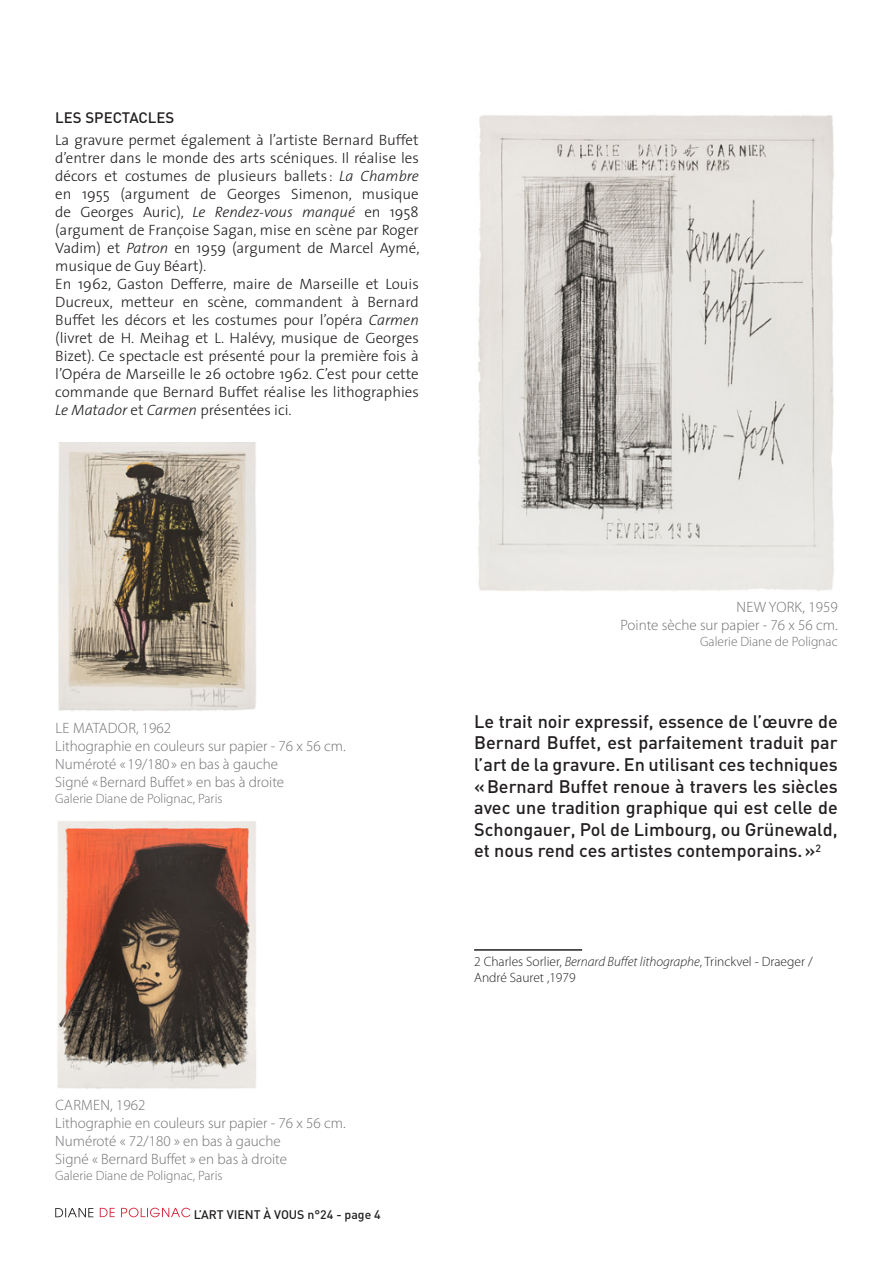
<style>
.page{position:relative;width:893px;height:1263px;background:#fff}
.page>*{position:absolute;margin:0;border:0;box-sizing:border-box;transform-origin:0 0}
.t1{font:500 18px/21.6px "DIN";color:#231f20;text-align:justify}
.t2{font:300 15px/18px "The Sans";color:#231f20;text-align:justify}
.t3{font:300 15px "Myriad Pro";color:#6f7073}
.t4{font:500 15px "DIN";color:#231f20}
.t5{font:300 15px "Myriad Pro";letter-spacing:.02em;color:#6f7073}
.t6{font:300 13.5px "Myriad Pro";color:#6f7073}
.t7{font:300 13.5px/16.2px "Myriad Pro";color:#231f20}
.t8{font:500 12.3px "DIN";color:#231f20}
.s1{font-style:italic}
</style>
<div class="page">
<svg style="left:100px;top:1208px;width:90px;height:9px"></svg>
<svg style="left:55px;top:1208px;width:38px;height:9px"></svg>
<img style="left:58px;top:442px;width:198px;height:269px">
<img style="left:57px;top:821px;width:199px;height:268px">
<hr style="left:474px;top:949px;width:108px;height:2px;background:#231f20">
<img style="left:478px;top:115px;width:356px;height:476px">
<p class="t4" style="left:55px;top:108px;width:121px">LES SPECTACLES</p>
<p class="t2" style="left:55px;top:131px;width:366px">La gravure permet également à l’artiste Bernard Buffet d’entrer dans le monde des arts scéniques. Il réalise les décors et costumes de plusieurs ballets : <span class="s1">La Chambre </span>en 1955 (argument de Georges Simenon, musique de Georges Auric), <span class="s1">Le Rendez-vous manqué</span> en 1958 (argument de Françoise Sagan, mise en scène par Roger Vadim) et <span class="s1">Patron</span> en 1959 (argument de Marcel Aymé, musique de Guy Béart).</p>
<p class="t2" style="left:55px;top:275px;width:365px">En 1962, Gaston Defferre, maire de Marseille et Louis Ducreux, metteur en scène, commandent à Bernard Buffet les décors et les costumes pour l’opéra <span class="s1">Carmen </span>(livret de H. Meihag et L. Halévy, musique de Georges Bizet). Ce spectacle est présenté pour la première fois à l’Opéra de Marseille le 26 octobre 1962. C’est pour cette commande que Bernard Buffet réalise les lithographies <span class="s1">Le Matador</span> et <span class="s1">Carmen</span> présentées ici.</p>
<p class="t3" style="left:55px;top:719px;width:117px">LE MATADOR, 1962</p>
<p class="t3" style="left:55px;top:737px;width:292px">Lithographie en couleurs sur papier - 76 x 56 cm.</p>
<p class="t3" style="left:55px;top:755px;width:224px">Numéroté « 19/180 » en bas à gauche</p>
<p class="t3" style="left:55px;top:773px;width:230px">Signé «Bernard Buffet» en bas à droite</p>
<p class="t6" style="left:55px;top:790px;width:169px">Galerie Diane de Polignac, Paris</p>
<p class="t5" style="left:55px;top:1096px;width:91px">CARMEN, 1962</p>
<p class="t3" style="left:55px;top:1114px;width:292px">Lithographie en couleurs sur papier - 76 x 56 cm.</p>
<p class="t3" style="left:55px;top:1132px;width:227px">Numéroté « 72/180 » en bas à gauche</p>
<p class="t3" style="left:55px;top:1150px;width:233px">Signé « Bernard Buffet » en bas à droite</p>
<p class="t6" style="left:55px;top:1167px;width:169px">Galerie Diane de Polignac, Paris</p>
<p class="t8" style="left:194px;top:1207px;width:189px">L’ART VIENT À VOUS n°24 - page 4</p>
<p class="t3" style="left:736px;top:598px;width:103px">NEW YORK, 1959</p>
<p class="t3" style="left:620px;top:616px;width:219px">Pointe sèche sur papier - 76 x 56 cm.</p>
<p class="t6" style="left:700px;top:634px;width:139px">Galerie Diane de Polignac</p>
<p class="t1" style="left:474px;top:710px;width:365px">Le trait noir expressif, essence de l’œuvre de Bernard Buffet, est parfaitement traduit par l’art de la gravure. En utilisant ces techniques «Bernard Buffet renoue à travers les siècles avec une tradition graphique qui est celle de Schongauer, Pol de Limbourg, ou Grünewald, et nous rend ces artistes contemporains.»<sup>2</sup></p>
<p class="t7" style="left:474px;top:953px;width:340px">2 Charles Sorlier, <span class="s1">Bernard Buffet lithographe</span>, Trinckvel - Draeger /<br>André Sauret ,1979</p>
</div>
